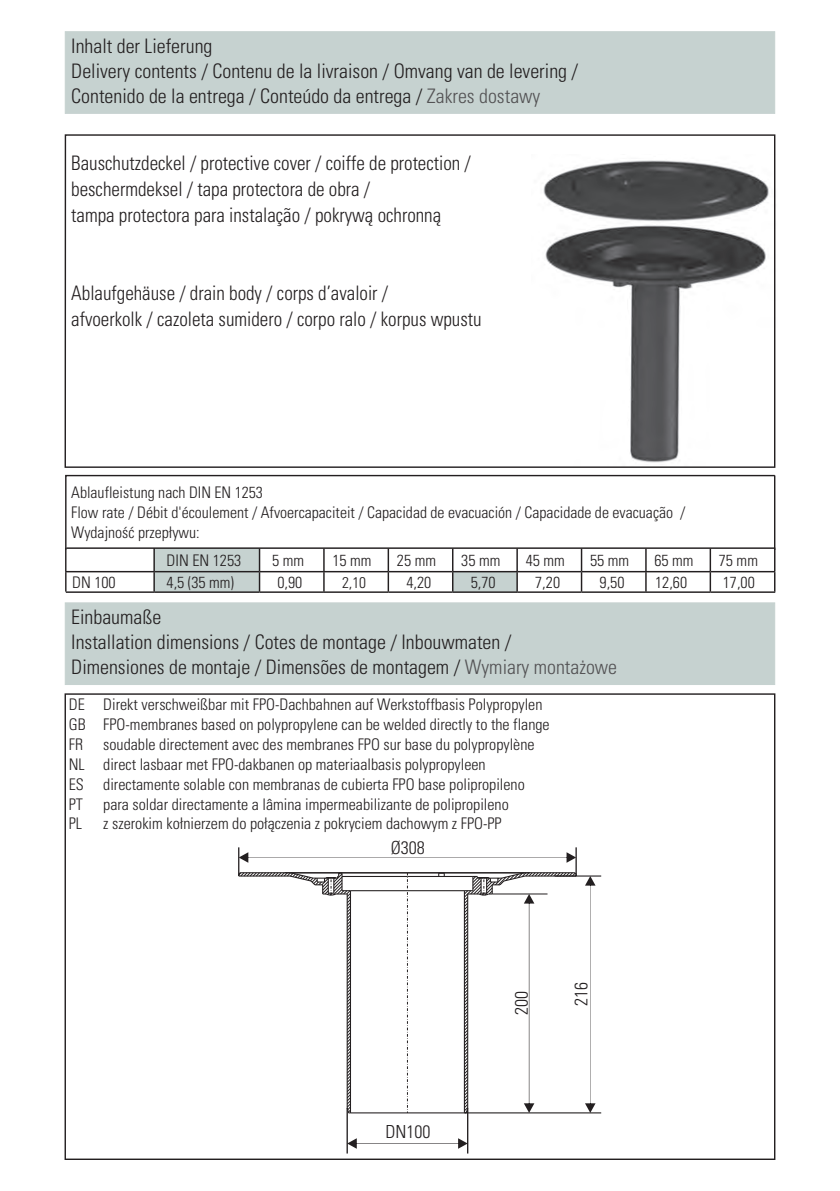
<style>
.page{position:relative;width:840px;height:1191px;background:#fff}
.page>*{position:absolute;margin:0;border:0;box-sizing:border-box;transform-origin:0 0}
.t1{font:20px/24.8px "Univers Com 47 Light Cond";color:#231f20}
.t2{font:20px/26px "Univers Com 47 Light Cond";color:#231f20;scale:.95 1}
.t3{font:18px "Univers Com 47 Light Cond";color:#231f20}
.t4{font:16px/19.8px "Univers Com 47 Light Cond";color:#231f20}
.t5{font:15.4px "Univers Com 47 Light Cond";color:#231f20}
.s1{color:#535254}
</style>
<div class="page">
<img style="left:543px;top:154px;width:233px;height:312px">
<hr style="left:346px;top:1108px;width:1px;height:45px;background:#231f20">
<hr style="left:467px;top:1108px;width:1px;height:45px;background:#231f20">
<svg style="left:347px;top:1138px;width:120px;height:10px"></svg>
<hr style="left:464px;top:1112px;width:137px;height:1px;background:#231f20">
<hr style="left:554px;top:875px;width:47px;height:1px;background:#231f20">
<svg style="left:584px;top:876px;width:11px;height:236px"></svg>
<svg style="left:238px;top:847px;width:339px;height:267px"></svg>
<svg style="left:65px;top:474px;width:710px;height:77px"></svg>
<hr style="left:773px;top:475px;width:2px;height:75px;background:#231f20">
<hr style="left:580px;top:548px;width:2px;height:23px;background:#231f20">
<hr style="left:644px;top:548px;width:2px;height:23px;background:#231f20">
<hr style="left:773px;top:548px;width:2px;height:23px;background:#231f20">
<hr style="left:65px;top:571px;width:89px;height:1px;background:#231f20">
<hr style="left:517px;top:571px;width:64px;height:1px;background:#231f20">
<svg style="left:153px;top:549px;width:364px;height:42px"></svg>
<hr style="left:581px;top:571px;width:64px;height:1px;background:#231f20">
<svg style="left:580px;top:572px;width:2px;height:19px"></svg>
<hr style="left:645px;top:571px;width:65px;height:1px;background:#231f20">
<svg style="left:644px;top:572px;width:2px;height:19px"></svg>
<hr style="left:710px;top:571px;width:64px;height:1px;background:#231f20">
<svg style="left:709px;top:549px;width:1px;height:42px"></svg>
<svg style="left:773px;top:572px;width:2px;height:19px"></svg>
<hr style="left:66px;top:591px;width:88px;height:2px;background:#231f20">
<hr style="left:154px;top:591px;width:105px;height:2px;background:#231f20">
<hr style="left:259px;top:591px;width:65px;height:2px;background:#231f20">
<hr style="left:324px;top:591px;width:64px;height:2px;background:#231f20">
<hr style="left:388px;top:591px;width:64px;height:2px;background:#231f20">
<hr style="left:452px;top:591px;width:65px;height:2px;background:#231f20">
<hr style="left:517px;top:591px;width:64px;height:2px;background:#231f20">
<hr style="left:581px;top:591px;width:64px;height:2px;background:#231f20">
<hr style="left:645px;top:591px;width:65px;height:2px;background:#231f20">
<hr style="left:710px;top:591px;width:64px;height:2px;background:#231f20">
<svg style="left:65px;top:548px;width:1px;height:43px"></svg>
<hr style="left:153px;top:548px;width:2px;height:23px;background:#231f20">
<hr style="left:66px;top:547px;width:708px;height:2px;background:#231f20">
<div style="left:65px;top:31px;width:709px;height:83px;background:#c6d2d0"></div>
<div style="left:65px;top:602px;width:709px;height:82px;background:#c6d2d0;border:1px solid #c6d2d0"></div>
<p class="t1" style="left:71px;top:36px;width:508px">Inhalt der Lieferung<br>Delivery contents / Contenu de la livraison / Omvang van de levering /<br>Contenido de la entrega / Conteúdo da entrega / <span class="s1">Zakres dostawy</span></p>
<p class="t2" style="left:71px;top:153px;width:422px">Bauschutzdeckel / protective cover / coiffe de protection / beschermdeksel / tapa protectora de obra /<br>tampa protectora para instalação / pokrywą ochronną</p>
<p class="t2" style="left:71px;top:283px;width:433px">Ablaufgehäuse / drain body / corps d’avaloir /<br>afvoerkolk / cazoleta sumidero / corpo ralo / korpus wpustu</p>
<p class="t4" style="left:71px;top:485px;width:615px">Ablaufleistung nach DIN EN 1253<br>Flow rate / Débit d'écoulement / Afvoercapaciteit / Capacidad de evacuación / Capacidade de evacuação /<br>Wydajność przepływu:</p>
<p class="t4" style="left:166px;top:552px;width:76px">DIN EN 1253</p>
<p class="t4" style="left:272px;top:552px;width:33px">5 mm</p>
<p class="t4" style="left:332px;top:552px;width:41px">15 mm</p>
<p class="t4" style="left:396px;top:552px;width:41px">25 mm</p>
<p class="t4" style="left:461px;top:552px;width:41px">35 mm</p>
<p class="t4" style="left:525px;top:552px;width:41px">45 mm</p>
<p class="t4" style="left:589px;top:552px;width:41px">55 mm</p>
<p class="t4" style="left:654px;top:552px;width:41px">65 mm</p>
<p class="t4" style="left:718px;top:552px;width:41px">75 mm</p>
<p class="t4" style="left:72px;top:574px;width:45px">DN 100</p>
<p class="t4" style="left:166px;top:574px;width:69px">4,5 (35 mm)</p>
<p class="t4" style="left:277px;top:574px;width:26px">0,90</p>
<p class="t5" style="left:342px;top:577px;width:26px">2,10</p>
<p class="t4" style="left:406px;top:574px;width:26px">4,20</p>
<p class="t4" style="left:470px;top:574px;width:26px">5,70</p>
<p class="t4" style="left:535px;top:574px;width:26px">7,20</p>
<p class="t4" style="left:599px;top:574px;width:26px">9,50</p>
<p class="t4" style="left:654px;top:574px;width:33px">12,60</p>
<p class="t4" style="left:722px;top:574px;width:33px">17,00</p>
<p class="t1" style="left:71px;top:607px;width:547px">Einbaumaße<br>Installation dimensions / Cotes de montage / Inbouwmaten /<br>Dimensiones de montaje / Dimensões de montagem / <span class="s1">Wymiary montażowe</span></p>
<p class="t4" style="left:69px;top:697px;width:18px">DE<br>GB<br>FR<br>NL<br>ES<br>PT<br>PL</p>
<p class="t4" style="left:103px;top:697px;width:447px">Direkt verschweißbar mit FPO-Dachbahnen auf Werkstoffbasis Polypropylen FPO-membranes based on polypropylene can be welded directly to the flange soudable directement avec des membranes FPO sur base du polypropylène direct lasbaar met FPO-dakbanen op materiaalbasis polypropyleen directamente solable con membranas de cubierta FPO base polipropileno para soldar directamente a lâmina impermeabilizante de polipropileno<br>z szerokim kołnierzem do połączenia z pokryciem dachowym z FPO-PP</p>
<p class="t3" style="left:390px;top:841px;width:35px">Ø308</p>
<p class="t3" style="left:385px;top:1124px;width:46px">DN100</p>
<p class="t3" style="left:514px;top:1015px;width:25px;rotate:-90deg">200</p>
<p class="t3" style="left:574px;top:1006px;width:25px;rotate:-90deg">216</p>
</div>
